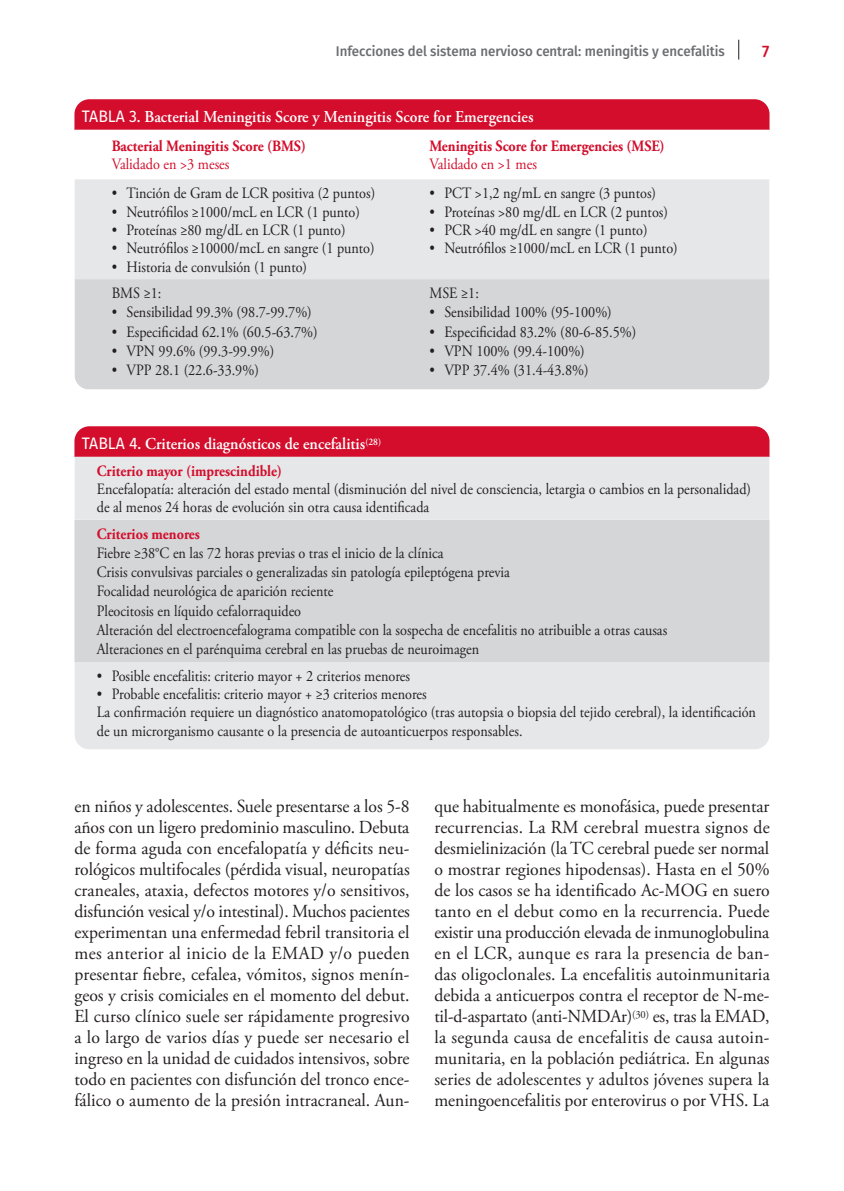
<style>
.page{position:relative;width:844px;height:1191px;background:#fff}
.page>*{position:absolute;margin:0;border:0;box-sizing:border-box;transform-origin:0 0}
.tx{font:18.38px/21px "Adobe Garamond Pro";color:#231f20;text-align:justify;scale:.96 1}
.t1{font:600 16.62px "Adobe Garamond Pro";color:#fff;scale:.95 1}
.t2{font:500 16.62px "Trujillo";color:#d30d2b;scale:.95 1}
.t3{font:15.75px/19.2px "Adobe Garamond Pro";color:#231f20;scale:.9 1}
.t4{font:700 15.75px/18.4px "Adobe Garamond Pro";color:#d30d2b;scale:.9 1}
.t5{font:500 14px "Trujillo";color:#6c6d70;scale:.95 1}
.s1{font-family:"Trujillo";font-weight:400}
.s2{font-weight:400}
.s3{font-weight:700;color:#d30d2b}
</style>
<div class="page">
<svg style="left:738px;top:40px;width:1px;height:20px"></svg>
<div style="left:74px;top:99px;width:695px;height:31px;background:#d30d2b"></div>
<div style="left:75px;top:179px;width:694px;height:100px;background:#e6e7e9"></div>
<div style="left:74px;top:279px;width:695px;height:110px;background:#d5d6d8"></div>
<div style="left:74px;top:426px;width:695px;height:31px;background:#d30d2b"></div>
<div style="left:74px;top:457px;width:695px;height:292px;background:#e6e7e9"></div>
<div style="left:74px;top:520px;width:695px;height:141px;background:#d5d6d8"></div>
<p class="t5" style="left:336px;top:40px;width:411px">Infecciones del sistema nervioso central: meningitis y encefalitis</p>
<p class="t2" style="left:762px;top:38px;width:9px">7</p>
<p class="t1" style="left:82px;top:107px;width:476px"><span class="s1">TABLA 3.</span> Bacterial Meningitis Score y Meningitis Score for Emergencies</p>
<p class="t4" style="left:112px;top:137px;width:217px">Bacterial Meningitis Score (BMS)<br><span class="s2">Validado en &gt;3 meses</span></p>
<p class="t4" style="left:429px;top:137px;width:263px">Meningitis Score for Emergencies (MSE)<br><span class="s2">Validado en &gt;1 mes</span></p>
<p class="t3" style="left:112px;top:184px;width:294px">• Tinción de Gram de LCR positiva (2 puntos)</p>
<p class="t3" style="left:112px;top:202px;width:277px">• Neutrófilos ≥1000/mcL en LCR (1 punto)</p>
<p class="t3" style="left:112px;top:221px;width:261px">• Proteínas ≥80 mg/dL en LCR (1 punto)</p>
<p class="t3" style="left:112px;top:239px;width:293px">• Neutrófilos ≥10000/mcL en sangre (1 punto)</p>
<p class="t3" style="left:112px;top:258px;width:219px">• Historia de convulsión (1 punto)</p>
<p class="t3" style="left:429px;top:184px;width:253px">• PCT &gt;1,2 ng/mL en sangre (3 puntos)</p>
<p class="t3" style="left:429px;top:202px;width:266px">• Proteínas &gt;80 mg/dL en LCR (2 puntos)</p>
<p class="t3" style="left:429px;top:221px;width:244px">• PCR &gt;40 mg/dL en sangre (1 punto)</p>
<p class="t3" style="left:429px;top:239px;width:277px">• Neutrófilos ≥1000/mcL en LCR (1 punto)</p>
<p class="t3" style="left:112px;top:284px;width:57px">BMS ≥1:</p>
<p class="t3" style="left:112px;top:303px;width:224px">• Sensibilidad 99.3% (98.7-99.7%)</p>
<p class="t3" style="left:112px;top:322px;width:230px">• Especificidad 62.1% (60.5-63.7%)</p>
<p class="t3" style="left:112px;top:342px;width:182px">• VPN 99.6% (99.3-99.9%)</p>
<p class="t3" style="left:112px;top:361px;width:165px">• VPP 28.1 (22.6-33.9%)</p>
<p class="t3" style="left:429px;top:284px;width:56px">MSE ≥1:</p>
<p class="t3" style="left:429px;top:303px;width:204px">• Sensibilidad 100% (95-100%)</p>
<p class="t3" style="left:429px;top:322px;width:231px">• Especificidad 83.2% (80-6-85.5%)</p>
<p class="t3" style="left:429px;top:342px;width:174px">• VPN 100% (99.4-100%)</p>
<p class="t3" style="left:429px;top:361px;width:178px">• VPP 37.4% (31.4-43.8%)</p>
<p class="t1" style="left:82px;top:434px;width:316px"><span class="s1">TABLA 4.</span> Criterios diagnósticos de encefalitis<sup>(28)</sup></p>
<p class="t3" style="left:97px;top:462px;width:728px;line-height:18.4px"><span class="s3">Criterio mayor (imprescindible)<br></span>Encefalopatía: alteración del estado mental (disminución del nivel de consciencia, letargia o cambios en la personalidad) de al menos 24 horas de evolución sin otra causa identificada</p>
<p class="t3" style="left:97px;top:524px;width:635px"><span class="s3">Criterios menores<br></span>Fiebre ≥38°C en las 72 horas previas o tras el inicio de la clínica<br>Crisis convulsivas parciales o generalizadas sin patología epileptógena previa<br>Focalidad neurológica de aparición reciente<br>Pleocitosis en líquido cefalorraquideo<br>Alteración del electroencefalograma compatible con la sospecha de encefalitis no atribuible a otras causas Alteraciones en el parénquima cerebral en las pruebas de neuroimagen</p>
<p class="t3" style="left:97px;top:666px;width:349px">• Posible encefalitis: criterio mayor + 2 criterios menores</p>
<p class="t3" style="left:97px;top:685px;width:733px;line-height:18.4px">• Probable encefalitis: criterio mayor + ≥3 criterios menores<br>La confirmación requiere un diagnóstico anatomopatológico (tras autopsia o biopsia del tejido cerebral), la identificación de un microrganismo causante o la presencia de autoanticuerpos responsables.</p>
<p class="tx" style="left:74px;top:796px;width:351px">en niños y adolescentes. Suele presentarse a los 5-8 años con un ligero predominio masculino. Debuta de forma aguda con encefalopatía y déficits neu&shy;rológicos multifocales (pérdida visual, neuropatías craneales, ataxia, defectos motores y/o sensitivos, disfunción vesical y/o intestinal). Muchos pacientes experimentan una enfermedad febril transitoria el mes anterior al inicio de la EMAD y/o pueden presentar fiebre, cefalea, vómitos, signos menín&shy;geos y crisis comiciales en el momento del debut.<br>El curso clínico suele ser rápidamente progresivo a lo largo de varios días y puede ser necesario el ingreso en la unidad de cuidados intensivos, sobre todo en pacientes con disfunción del tronco ence&shy;fálico o aumento de la presión intracraneal. Aun-</p>
<p class="tx" style="left:434px;top:796px;width:351px">que habitualmente es monofásica, puede presentar recurrencias. La RM cerebral muestra signos de desmielinización (la TC cerebral puede ser normal o mostrar regiones hipodensas). Hasta en el 50% de los casos se ha identificado Ac-MOG en suero tanto en el debut como en la recurrencia. Puede existir una producción elevada de inmunoglobulina en el LCR, aunque es rara la presencia de ban&shy;das oligoclonales. La encefalitis autoinmunitaria debida a anticuerpos contra el receptor de N-me&shy;til-d-aspartato (anti-NMDAr)<sup>(30)</sup> es, tras la EMAD, la segunda causa de encefalitis de causa autoin&shy;munitaria, en la población pediátrica. En algunas series de adolescentes y adultos jóvenes supera la meningoencefalitis por enterovirus o por VHS. La</p>
</div>
